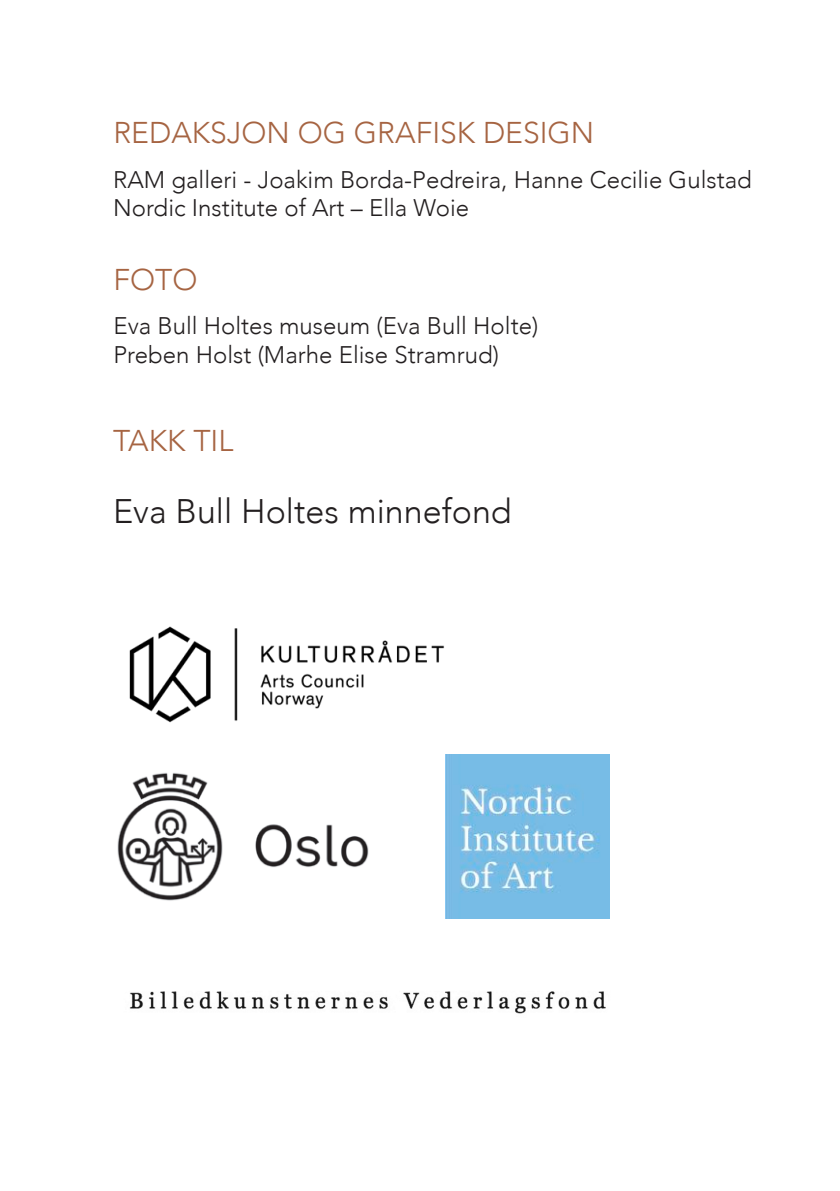
<style>
.page{position:relative;width:840px;height:1191px;background:#fff}
.page>*{position:absolute;margin:0;border:0;box-sizing:border-box;transform-origin:0 0}
.t1{font:300 34px "Avenir";color:#231f20}
.t2{font:300 30px "Avenir";color:#a66442}
.t3{font:300 24px/28.8px "Avenir";color:#231f20}
</style>
<div class="page">
<img style="left:129px;top:991px;width:477px;height:23px">
<img style="left:129px;top:626px;width:315px;height:97px">
<img style="left:117px;top:772px;width:252px;height:129px">
<img style="left:445px;top:754px;width:164px;height:164px">
<p class="t2" style="left:113px;top:113px;width:482px">REDAKSJON OG GRAFISK DESIGN</p>
<p class="t3" style="left:113px;top:165px;width:640px">RAM galleri - Joakim Borda-Pedreira, Hanne Cecilie Gulstad<br>Nordic Institute of Art – Ella Woie</p>
<p class="t2" style="left:113px;top:260px;width:85px">FOTO</p>
<p class="t3" style="left:113px;top:312px;width:426px">Eva Bull Holtes museum (Eva Bull Holte)<br>Preben Holst (Marhe Elise Stramrud)</p>
<p class="t2" style="left:113px;top:421px;width:122px">TAKK TIL</p>
<h1 class="t1" style="left:113px;top:489px;width:400px">Eva Bull Holtes minnefond</h1>
</div>
